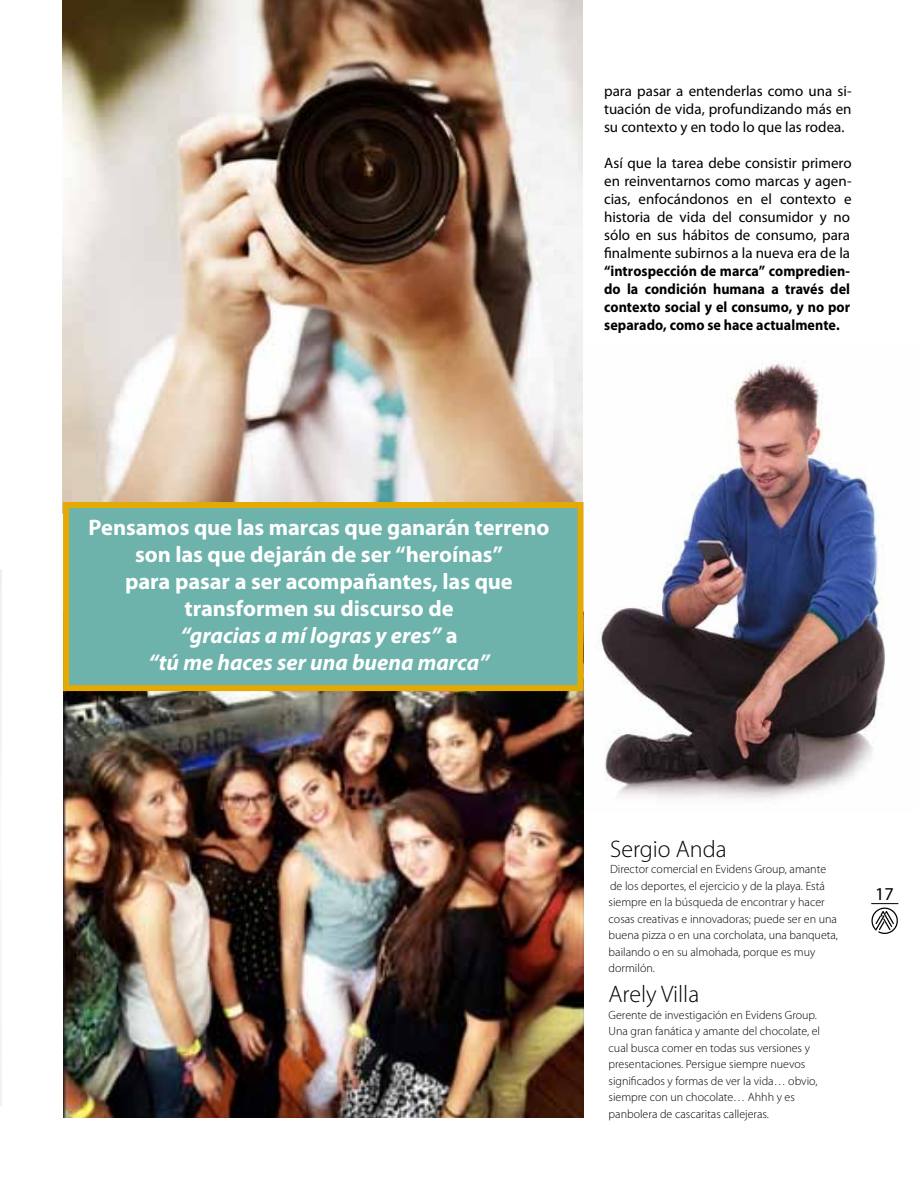
<style>
.page{position:relative;width:918px;height:1188px;background:#fff}
.page>*{position:absolute;margin:0;border:0;box-sizing:border-box;transform-origin:0 0}
.t1{font:300 24px "Myriad Pro";color:#000}
.t2{font:700 22.5px/27px "Myriad Pro";letter-spacing:-.005em;color:#fff;text-align:center}
.t3{font:18.15px "Myriad";color:#000}
.t4{font:15px/18px "Myriad Pro";color:#000;text-align:justify}
.t5{font:700 15px/18px "Myriad Pro";letter-spacing:.005em;color:#000;text-align:justify;scale:.94 1}
.t6{font:300 12px/16.5px "Myriad Pro";color:#000}
.s1{font-style:italic}
</style>
<div class="page">
<svg style="left:871px;top:903px;width:27px;height:31px"></svg>
<img style="left:583px;top:361px;width:302px;height:451px">
<img style="left:63px;top:0;width:520px;height:502px">
<img style="left:64px;top:691px;width:519px;height:427px">
<div style="left:63px;top:502px;width:521px;height:189px;background:#6db3ab;border:6px solid #e2aa02"></div>
<img style="left:0;top:570px;width:1px;height:536px">
<p class="t4" style="left:604px;top:82px;width:249px">para pasar a entenderlas como una si&shy;tuación de vida, profundizando más en su contexto y en todo lo que las rodea.</p>
<p class="t4" style="left:604px;top:154px;width:249px">Así que la tarea debe consistir primero en reinventarnos como marcas y agen&shy;cias, enfocándonos en el contexto e historia de vida del consumidor y no sólo en sus hábitos de consumo, para finalmente subirnos a la nueva era de la</p>
<p class="t5" style="left:604px;top:261px;width:263px">“introspección de marca” compredien&shy;do la condición humana a través del contexto social y el consumo, y no por separado, como se hace actualmente.</p>
<h2 class="t2" style="left:89px;top:513px;width:462px">Pensamos que las marcas que ganarán terreno son las que dejarán de ser “heroínas”<br>para pasar a ser acompañantes, las que transformen su discurso de<br><span class="s1">“gracias a mí logras y eres”</span> a<br><span class="s1">“tú me haces ser una buena marca”</span></h2>
<h1 class="t1" style="left:610px;top:836px;width:118px">Sergio Anda</h1>
<p class="t6" style="left:609px;top:861px;width:231px">Director comercial en Evidens Group, amante de los deportes, el ejercicio y de la playa. Está siempre en la búsqueda de encontrar y hacer cosas creativas e innovadoras; puede ser en una buena pizza o en una corcholata, una banqueta, bailando o en su almohada, porque es muy dormilón.</p>
<h1 class="t1" style="left:609px;top:981px;width:92px">Arely Villa</h1>
<p class="t6" style="left:609px;top:1007px;width:213px">Gerente de investigación en Evidens Group.<br>Una gran fanática y amante del chocolate, el cual busca comer en todas sus versiones y presentaciones. Persigue siempre nuevos significados y formas de ver la vida… obvio, siempre con un chocolate… Ahhh y es panbolera de cascaritas callejeras.</p>
<h3 class="t3" style="left:875px;top:885px;width:20px">17</h3>
</div>
